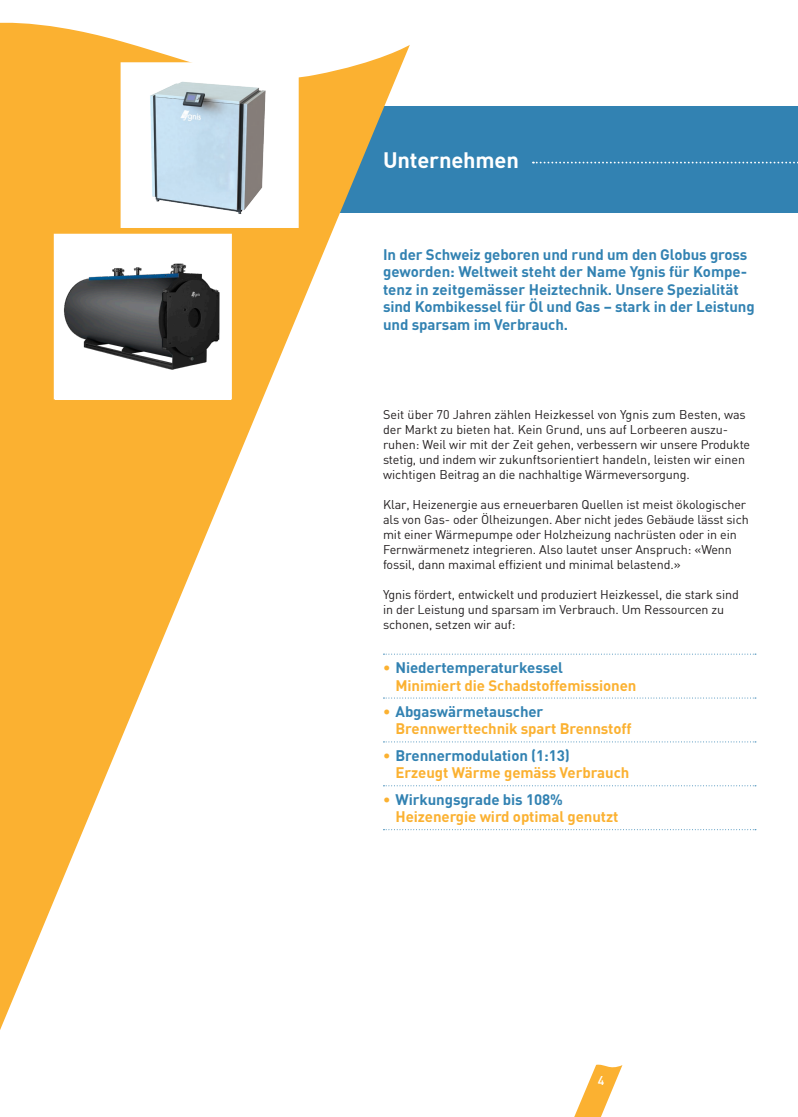
<style>
.page{position:relative;width:798px;height:1117px;background:#fff}
.page>*{position:absolute;margin:0;border:0;box-sizing:border-box;transform-origin:0 0}
.t1{font:700 21.88px "DIN";letter-spacing:-.005em;color:#fff}
.t2{font:700 15px/17.5px "DIN";letter-spacing:-.005em;color:#fbb131}
.t3{font:700 15px/17.5px "DIN";letter-spacing:-.005em;color:#3282b2}
.t4{font:12.5px/15px "DIN";letter-spacing:-.005em;color:#231f20}
.t5{font:500 12.5px "DIN";color:#fff}
.s1{color:#3282b2}
</style>
<div class="page">
<svg style="left:574px;top:1064px;width:48px;height:52px"></svg>
<div style="left:315px;top:106px;width:482px;height:107px;background:#3282b2"></div>
<svg style="left:410px;top:653px;width:345px;height:1px"></svg>
<svg style="left:410px;top:697px;width:345px;height:1px"></svg>
<svg style="left:410px;top:741px;width:345px;height:1px"></svg>
<svg style="left:410px;top:785px;width:345px;height:1px"></svg>
<svg style="left:410px;top:829px;width:345px;height:1px"></svg>
<svg style="left:532px;top:162px;width:263px;height:1px"></svg>
<svg style="left:0;top:22px;width:409px;height:1008px"></svg>
<div style="left:120px;top:62px;width:178px;height:166px;border:5px solid #fff"></div>
<div style="left:54px;top:234px;width:178px;height:165px;border:5px solid #fff"></div>
<div style="left:123px;top:66px;width:174px;height:159px;background:#fff"></div>
<div style="left:55px;top:237px;width:175px;height:162px;background:#fff"></div>
<img style="left:64px;top:263px;width:156px;height:107px">
<img style="left:150px;top:81px;width:116px;height:133px">
<h1 class="t1" style="left:383px;top:146px;width:137px">Unternehmen</h1>
<p class="t3" style="left:383px;top:245px;width:373px">In der Schweiz geboren und rund um den Globus gross geworden: Weltweit steht der Name Ygnis für Kompe&shy;tenz in zeitgemässer Heiztechnik. Unsere Spezialität sind Kombikessel für Öl und Gas – stark in der Leistung und sparsam im Verbrauch.</p>
<p class="t4" style="left:383px;top:406px;width:368px">Seit über 70 Jahren zählen Heizkessel von Ygnis zum Besten, was der Markt zu bieten hat. Kein Grund, uns auf Lorbeeren auszu&shy;ruhen: Weil wir mit der Zeit gehen, verbessern wir unsere Produkte stetig, und indem wir zukunftsorientiert handeln, leisten wir einen wichtigen Beitrag an die nachhaltige Wärmeversorgung.</p>
<p class="t4" style="left:383px;top:496px;width:367px">Klar, Heizenergie aus erneuerbaren Quellen ist meist ökologischer als von Gas- oder Ölheizungen. Aber nicht jedes Gebäude lässt sich mit einer Wärmepumpe oder Holzheizung nachrüsten oder in ein Fernwärmenetz integrieren. Also lautet unser Anspruch: «Wenn fossil, dann maximal effizient und minimal belastend.»</p>
<p class="t4" style="left:383px;top:586px;width:357px">Ygnis fördert, entwickelt und produziert Heizkessel, die stark sind in der Leistung und sparsam im Verbrauch. Um Ressourcen zu schonen, setzen wir auf:</p>
<p class="t2" style="left:395px;top:658px;width:242px;text-indent:-12px">• <span class="s1">Niedertemperaturkessel<br></span>Minimiert die Schadstoffemissionen</p>
<p class="t2" style="left:395px;top:702px;width:237px;text-indent:-12px">• <span class="s1">Abgaswärmetauscher<br></span>Brennwerttechnik spart Brennstoff</p>
<p class="t2" style="left:395px;top:745px;width:235px;text-indent:-12px">• <span class="s1">Brennermodulation (1:13)<br></span>Erzeugt Wärme gemäss Verbrauch</p>
<p class="t2" style="left:395px;top:789px;width:224px;text-indent:-12px">• <span class="s1">Wirkungsgrade bis 108%<br></span>Heizenergie wird optimal genutzt</p>
<p class="t5" style="left:597px;top:1071px;width:8px">4</p>
</div>
